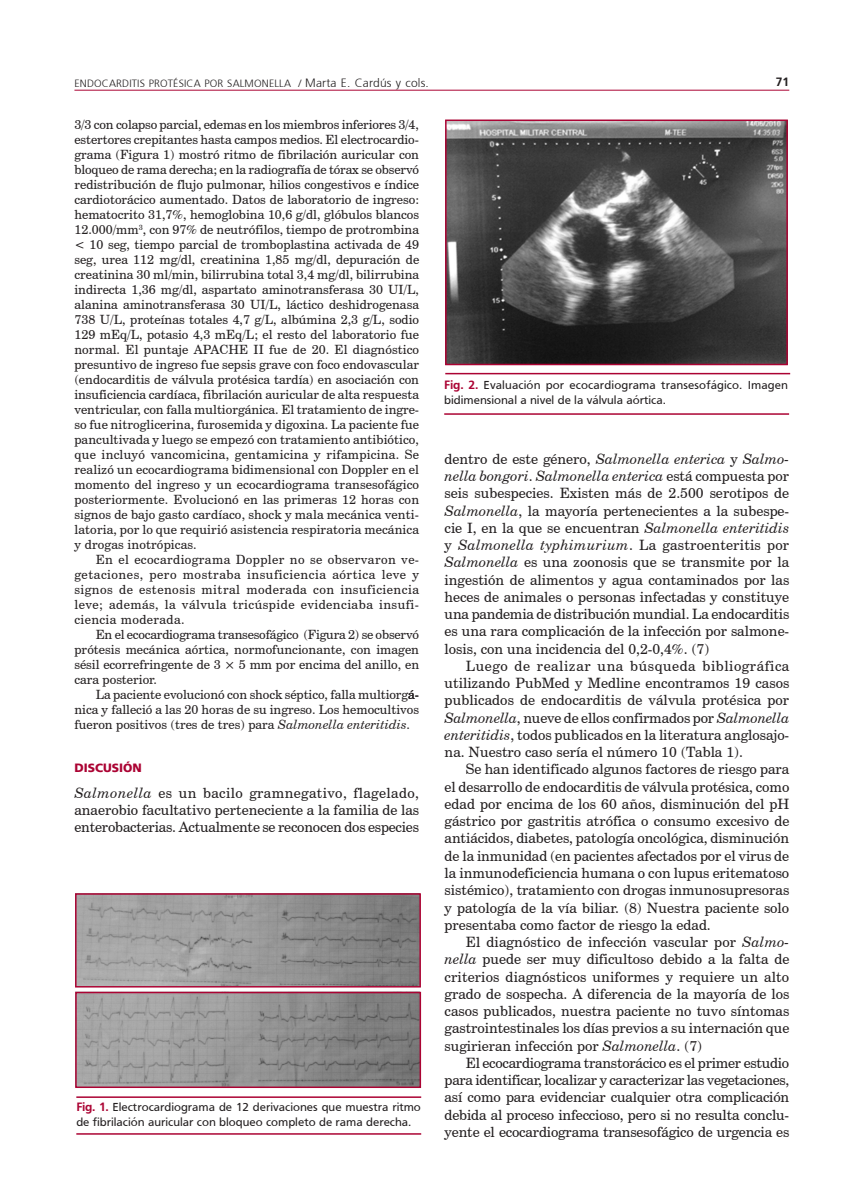
<style>
.page{position:relative;width:851px;height:1191px;background:#fff}
.page>*{position:absolute;margin:0;border:0;box-sizing:border-box;transform-origin:0 0}
.texto{font:14.25px/17.2px "Century Schoolbook BT";color:#231f20;text-align:justify}
.texto1{font:14.25px/17.2px "Century Schoolbook BT";letter-spacing:-.005em;color:#231f20;text-align:justify}
.texto2{font:12.75px/15px "Century Schoolbook BT";letter-spacing:.005em;color:#231f20;text-align:justify}
.epigrafe{font:12px/15px "Frutiger";color:#231f20}
.subtit{font:900 12px "Frutiger";color:#ab0333}
.t1{font:700 12px "Frutiger";color:#231f20}
.cabezal{font:300 10.5px "Frutiger";letter-spacing:.015em;color:#231f20}
.s1{font-size:12px}
.s2{font-style:italic}
.s3{font-weight:700;color:#ab0333}
</style>
<div class="page">
<hr style="left:74px;top:90px;width:715px;height:1px;background:#ab0333">
<hr style="left:445px;top:373px;width:345px;height:1px;background:#ab0333">
<hr style="left:444px;top:413px;width:345px;height:2px;background:#ab0333">
<hr style="left:76px;top:1096px;width:345px;height:2px;background:#ab0333">
<hr style="left:76px;top:1133px;width:345px;height:1px;background:#ab0333">
<img style="left:75px;top:896px;width:344px;height:189px">
<div style="left:75px;top:893px;width:346px;height:94px;border:2px solid #ab0333"></div>
<div style="left:75px;top:991px;width:346px;height:97px;border:2px solid #ab0333"></div>
<img style="left:448px;top:122px;width:336px;height:240px">
<div style="left:445px;top:119px;width:342px;height:246px;border:2px solid #ab0333"></div>
<p class="cabezal" style="left:74px;top:77px;width:356px">ENDOCARDITIS PROTÉSICA POR SALMONELLA / <span class="s1">Marta E. Cardús y cols.</span></p>
<p class="t1" style="left:775px;top:75px;width:15px">71</p>
<p class="texto2" style="left:74px;top:117px;width:346px">3/3 con colapso parcial, edemas en los miembros inferiores 3/4, estertores crepitantes hasta campos medios. El electrocardio&shy;grama (Figura 1) mostró ritmo de fibrilación auricular con bloqueo de rama derecha; en la radiografía de tórax se observó redistribución de flujo pulmonar, hilios congestivos e índice cardiotorácico aumentado. Datos de laboratorio de ingreso: hematocrito 31,7%, hemoglobina 10,6 g/dl, glóbulos blancos 12.000/mm<sup>3</sup>, con 97% de neutrófilos, tiempo de protrombina &lt; 10 seg, tiempo parcial de tromboplastina activada de 49 seg, urea 112 mg/dl, creatinina 1,85 mg/dl, depuración de creatinina 30 ml/min, bilirrubina total 3,4 mg/dl, bilirrubina indirecta 1,36 mg/dl, aspartato aminotransferasa 30 UI/L, alanina aminotransferasa 30 UI/L, láctico deshidrogenasa 738 U/L, proteínas totales 4,7 g/L, albúmina 2,3 g/L, sodio 129 mEq/L, potasio 4,3 mEq/L; el resto del laboratorio fue normal. El puntaje APACHE II fue de 20. El diagnóstico presuntivo de ingreso fue sepsis grave con foco endovascular (endocarditis de válvula protésica tardía) en asociación con insuficiencia cardíaca, fibrilación auricular de alta respuesta ventricular, con falla multiorgánica. El tratamiento de ingre&shy;so fue nitroglicerina, furosemida y digoxina. La paciente fue pancultivada y luego se empezó con tratamiento antibiótico, que incluyó vancomicina, gentamicina y rifampicina. Se realizó un ecocardiograma bidimensional con Doppler en el momento del ingreso y un ecocardiograma transesofágico posteriormente. Evolucionó en las primeras 12 horas con signos de bajo gasto cardíaco, shock y mala mecánica venti&shy;latoria, por lo que requirió asistencia respiratoria mecánica y drogas inotrópicas.</p>
<p class="texto2" style="left:74px;top:552px;width:346px;text-indent:21px">En el ecocardiograma Doppler no se observaron ve&shy;getaciones, pero mostraba insuficiencia aórtica leve y signos de estenosis mitral moderada con insuficiencia leve; además, la válvula tricúspide evidenciaba insufi&shy;ciencia moderada.</p>
<p class="texto2" style="left:74px;top:627px;width:346px;text-indent:21px">En el ecocardiograma transesofágico (Figura 2) se observó prótesis mecánica aórtica, normofuncionante, con imagen sésil ecorrefringente de 3 × 5 mm por encima del anillo, en cara posterior.</p>
<p class="texto2" style="left:74px;top:687px;width:346px;text-indent:21px">La paciente evolucionó con shock séptico, falla multiorgá&shy;nica y falleció a las 20 horas de su ingreso. Los hemocultivos fueron positivos (tres de tres) para <span class="s2">Salmonella enteritidis</span>.</p>
<p class="subtit" style="left:74px;top:760px;width:69px">DISCUSIÓN</p>
<p class="texto1" style="left:74px;top:784px;width:346px"><span class="s2">Salmonella</span> es un bacilo gramnegativo, flagelado, anaerobio facultativo perteneciente a la familia de las enterobacterias. Actualmente se reconocen dos especies</p>
<p class="epigrafe" style="left:444px;top:377px;width:345px"><span class="s3">Fig. 2.</span> Evaluación por ecocardiograma transesofágico. Imagen bidimensional a nivel de la válvula aórtica.</p>
<p class="texto1" style="left:444px;top:450px;width:346px">dentro de este género, <span class="s2">Salmonella enterica</span> y <span class="s2">Salmo&shy;nella bongori</span>. <span class="s2">Salmonella enterica</span> está compuesta por seis subespecies. Existen más de 2.500 serotipos de <span class="s2">Salmonella</span>, la mayoría pertenecientes a la subespe&shy;cie I, en la que se encuentran <span class="s2">Salmonella enteritidis </span>y <span class="s2">Salmonella typhimurium</span>. La gastroenteritis por <span class="s2">Salmonella</span> es una zoonosis que se transmite por la ingestión de alimentos y agua contaminados por las heces de animales o personas infectadas y constituye una pandemia de distribución mundial. La endocarditis es una rara complicación de la infección por salmone&shy;losis, con una incidencia del 0,2-0,4%. (7)</p>
<p class="texto" style="left:444px;top:657px;width:346px;text-indent:21px">Luego de realizar una búsqueda bibliográfica utilizando PubMed y Medline encontramos 19 casos publicados de endocarditis de válvula protésica por <span class="s2">Salmonella</span>, nueve de ellos confirmados por <span class="s2">Salmonella enteritidis</span>, todos publicados en la literatura anglosajo&shy;na. Nuestro caso sería el número 10 (Tabla 1).</p>
<p class="texto" style="left:444px;top:760px;width:346px;text-indent:21px">Se han identificado algunos factores de riesgo para el desarrollo de endocarditis de válvula protésica, como edad por encima de los 60 años, disminución del pH gástrico por gastritis atrófica o consumo excesivo de antiácidos, diabetes, patología oncológica, disminución de la inmunidad (en pacientes afectados por el virus de la inmunodeficiencia humana o con lupus eritematoso sistémico), tratamiento con drogas inmunosupresoras y patología de la vía biliar. (8) Nuestra paciente solo presentaba como factor de riesgo la edad.</p>
<p class="texto" style="left:444px;top:933px;width:346px;text-indent:21px">El diagnóstico de infección vascular por <span class="s2">Salmo&shy;nella</span> puede ser muy dificultoso debido a la falta de criterios diagnósticos uniformes y requiere un alto grado de sospecha. A diferencia de la mayoría de los casos publicados, nuestra paciente no tuvo síntomas gastrointestinales los días previos a su internación que sugirieran infección por <span class="s2">Salmonella</span>. (7)</p>
<p class="texto" style="left:444px;top:1054px;width:346px;text-indent:21px">El ecocardiograma transtorácico es el primer estudio para identificar, localizar y caracterizar las vegetaciones, así como para evidenciar cualquier otra complicación debida al proceso infeccioso, pero si no resulta conclu&shy;yente el ecocardiograma transesofágico de urgencia es</p>
<p class="epigrafe" style="left:76px;top:1099px;width:346px"><span class="s3">Fig. 1.</span> Electrocardiograma de 12 derivaciones que muestra ritmo de fibrilación auricular con bloqueo completo de rama derecha.</p>
</div>
